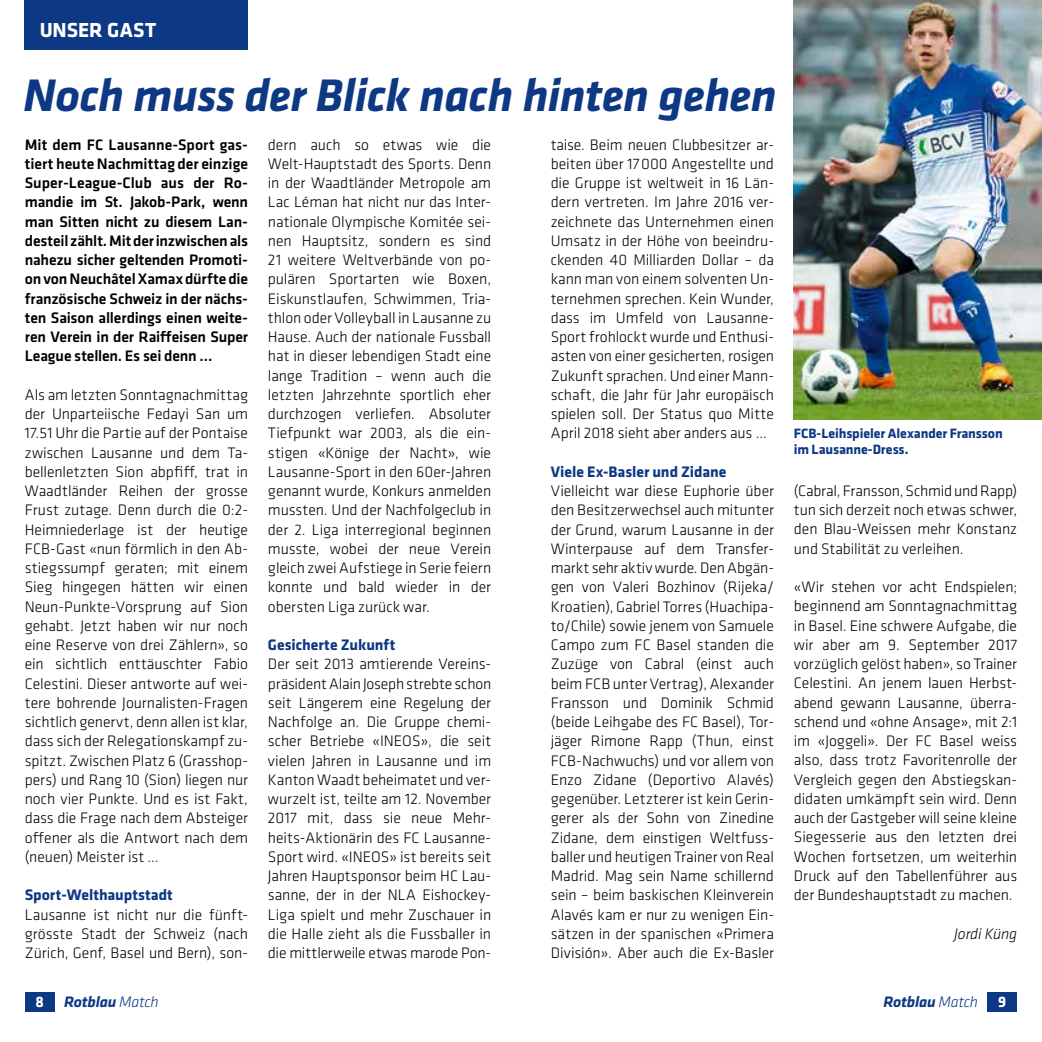
<style>
.page{position:relative;width:1042px;height:1042px;background:#fff}
.page>*{position:absolute;margin:0;border:0;box-sizing:border-box;transform-origin:0 0}
.t1{font:italic 700 47.25px "Klavika";letter-spacing:-.015em;color:#0d3884}
.t2{font:700 21px "Klavika";letter-spacing:-.005em;color:#fff}
.t3{font:300 15.75px/19.2px "Klavika";letter-spacing:-.005em;color:#000}
.t4{font:500 15.75px/19.2px "Klavika";letter-spacing:-.01em;color:#000;text-align:justify}
.t5{font:700 15.75px "Klavika";letter-spacing:-.005em;color:#0d3884}
.t6{font:italic 700 15.75px "Klavika";letter-spacing:-.015em;color:#0d3884}
.t7{font:italic 300 15.75px "Klavika";letter-spacing:-.01em;color:#000}
.t8{font:700 15.75px "Klavika";color:#fff}
.t9{font:700 14px/15.8px "Klavika";letter-spacing:-.01em;color:#0d3884}
.s1{font-weight:300}
</style>
<div class="page">
<div style="left:25px;top:992px;width:30px;height:20px;background:#0d3884"></div>
<div style="left:987px;top:992px;width:30px;height:20px;background:#0d3884"></div>
<div style="left:25px;top:0;width:223px;height:50px;background:#0d3884"></div>
<img style="left:794px;top:0;width:248px;height:419px">
<h2 class="t2" style="left:40px;top:15px;width:118px">UNSER GAST</h2>
<h1 class="t1" style="left:24px;top:62px;width:754px">Noch muss der Blick nach hinten gehen</h1>
<p class="t4" style="left:25px;top:134px;width:225px">Mit dem FC Lausanne-Sport gas&shy;tiert heute Nachmittag der einzige Super-League-Club aus der Ro&shy;mandie im St. Jakob-Park, wenn man Sitten nicht zu diesem Lan&shy;desteil zählt. Mit der inzwischen als nahezu sicher geltenden Promoti&shy;on von Neuchâtel Xamax dürfte die französische Schweiz in der nächs&shy;ten Saison allerdings einen weite&shy;ren Verein in der Raiffeisen Super League stellen. Es sei denn …</p>
<p class="t3" style="left:25px;top:385px;width:225px">Als am letzten Sonntagnachmittag der Unparteiische Fedayi San um 17.51 Uhr die Partie auf der Pontaise zwischen Lausanne und dem Ta&shy;bellenletzten Sion abpfiff, trat in Waadtländer Reihen der grosse Frust zutage. Denn durch die 0:2- Heimniederlage ist der heutige FCB-Gast «nun förmlich in den Ab&shy;stiegssumpf geraten; mit einem Sieg hingegen hätten wir einen Neun-Punkte-Vorsprung auf Sion gehabt. Jetzt haben wir nur noch eine Reserve von drei Zählern», so ein sichtlich enttäuschter Fabio Celestini. Dieser antworte auf wei&shy;tere bohrende Journalisten-Fragen sichtlich genervt, denn allen ist klar, dass sich der Relegationskampf zu&shy;spitzt. Zwischen Platz 6 (Grasshop&shy;pers) und Rang 10 (Sion) liegen nur noch vier Punkte. Und es ist Fakt, dass die Frage nach dem Absteiger offener als die Antwort nach dem (neuen) Meister ist …</p>
<p class="t5" style="left:25px;top:884px;width:150px">Sport-Welthauptstadt</p>
<p class="t3" style="left:25px;top:904px;width:225px;text-align:justify">Lausanne ist nicht nur die fünft&shy;grösste Stadt der Schweiz (nach Zürich, Genf, Basel und Bern), son-</p>
<p class="t3" style="left:268px;top:134px;width:225px">dern auch so etwas wie die<br>Welt-Hauptstadt des Sports. Denn in der Waadtländer Metropole am<br>Lac Léman hat nicht nur das Inter&shy;nationale Olympische Komitée sei&shy;nen Hauptsitz, sondern es sind<br>21 weitere Weltverbände von po&shy;pulären Sportarten wie Boxen,<br>Eiskunstlaufen, Schwimmen, Tria&shy;thlon oder Volleyball in Lausanne zu<br>Hause. Auch der nationale Fussball hat in dieser lebendigen Stadt eine lange Tradition – wenn auch die letzten Jahrzehnte sportlich eher durchzogen verliefen. Absoluter<br>Tiefpunkt war 2003, als die ein&shy;stigen «Könige der Nacht», wie<br>Lausanne-Sport in den 60er-Jahren genannt wurde, Konkurs anmelden mussten. Und der Nachfolgeclub in der 2. Liga interregional beginnen musste, wobei der neue Verein gleich zwei Aufstiege in Serie feiern konnte und bald wieder in der obersten Liga zurück war.</p>
<p class="t5" style="left:268px;top:633px;width:129px">Gesicherte Zukunft</p>
<p class="t3" style="left:268px;top:654px;width:225px">Der seit 2013 amtierende Vereins&shy;präsident Alain Joseph strebte schon seit Längerem eine Regelung der Nachfolge an. Die Gruppe chemi&shy;scher Betriebe «INEOS», die seit vielen Jahren in Lausanne und im Kanton Waadt beheimatet und ver&shy;wurzelt ist, teilte am 12. November 2017 mit, dass sie neue Mehr&shy;heits-Aktionärin des FC Lausanne-Sport wird. «INEOS» ist bereits seit Jahren Hauptsponsor beim HC Lau&shy;sanne, der in der NLA Eishockey-Liga spielt und mehr Zuschauer in die Halle zieht als die Fussballer in die mittlerweile etwas marode Pon-</p>
<p class="t3" style="left:551px;top:135px;width:225px;text-align:justify">taise. Beim neuen Clubbesitzer ar&shy;beiten über 17000 Angestellte und die Gruppe ist weltweit in 16 Län&shy;dern vertreten. Im Jahre 2016 ver&shy;zeichnete das Unternehmen einen Umsatz in der Höhe von beeindru&shy;ckenden 40 Milliarden Dollar – da kann man von einem solventen Un&shy;ternehmen sprechen. Kein Wunder, dass im Umfeld von Lausanne-Sport frohlockt wurde und Enthusi&shy;asten von einer gesicherten, rosigen Zukunft sprachen. Und einer Mann&shy;schaft, die Jahr für Jahr europäisch spielen soll. Der Status quo Mitte April 2018 sieht aber anders aus …</p>
<p class="t5" style="left:551px;top:460px;width:177px">Viele Ex-Basler und Zidane</p>
<p class="t3" style="left:551px;top:481px;width:225px;text-align:justify">Vielleicht war diese Euphorie über den Besitzerwechsel auch mitunter der Grund, warum Lausanne in der Winterpause auf dem Transfer&shy;markt sehr aktiv wurde. Den Abgän&shy;gen von Valeri Bozhinov (Rijeka/ Kroatien), Gabriel Torres (Huachipa&shy;to/Chile) sowie jenem von Samuele Campo zum FC Basel standen die Zuzüge von Cabral (einst auch beim FCB unter Vertrag), Alexander Fransson und Dominik Schmid (beide Leihgabe des FC Basel), Tor&shy;jäger Rimone Rapp (Thun, einst FCB-Nachwuchs) und vor allem von Enzo Zidane (Deportivo Alavés) gegenüber. Letzterer ist kein Gerin&shy;gerer als der Sohn von Zinedine Zidane, dem einstigen Weltfuss&shy;baller und heutigen Trainer von Real Madrid. Mag sein Name schillernd sein – beim baskischen Kleinverein Alavés kam er nur zu wenigen Ein&shy;sätzen in der spanischen «Primera División». Aber auch die Ex-Basler</p>
<p class="t9" style="left:794px;top:425px;width:210px">FCB-Leihspieler Alexander Fransson im Lausanne-Dress.</p>
<p class="t3" style="left:794px;top:481px;width:225px;text-align:justify">(Cabral, Fransson, Schmid und Rapp) tun sich derzeit noch etwas schwer, den Blau-Weissen mehr Konstanz und Stabilität zu verleihen.</p>
<p class="t3" style="left:794px;top:577px;width:225px">«Wir stehen vor acht Endspielen; beginnend am Sonntagnachmittag in Basel. Eine schwere Aufgabe, die wir aber am 9. September 2017 vorzüglich gelöst haben», so Trainer Celestini. An jenem lauen Herbst&shy;abend gewann Lausanne, überra&shy;schend und «ohne Ansage», mit 2:1 im «Joggeli». Der FC Basel weiss also, dass trotz Favoritenrolle der Vergleich gegen den Abstiegskan&shy;didaten umkämpft sein wird. Denn auch der Gastgeber will seine kleine Siegesserie aus den letzten drei Wochen fortsetzen, um weiterhin Druck auf den Tabellenführer aus der Bundeshauptstadt zu machen.</p>
<p class="t7" style="left:954px;top:924px;width:64px">Jordi Küng</p>
<p class="t8" style="left:35px;top:990px;width:10px">8</p>
<p class="t6" style="left:64px;top:990px;width:96px">Rotblau <span class="s1">Match</span></p>
<p class="t6" style="left:883px;top:990px;width:96px">Rotblau <span class="s1">Match</span></p>
<p class="t8" style="left:998px;top:990px;width:10px">9</p>
</div>
